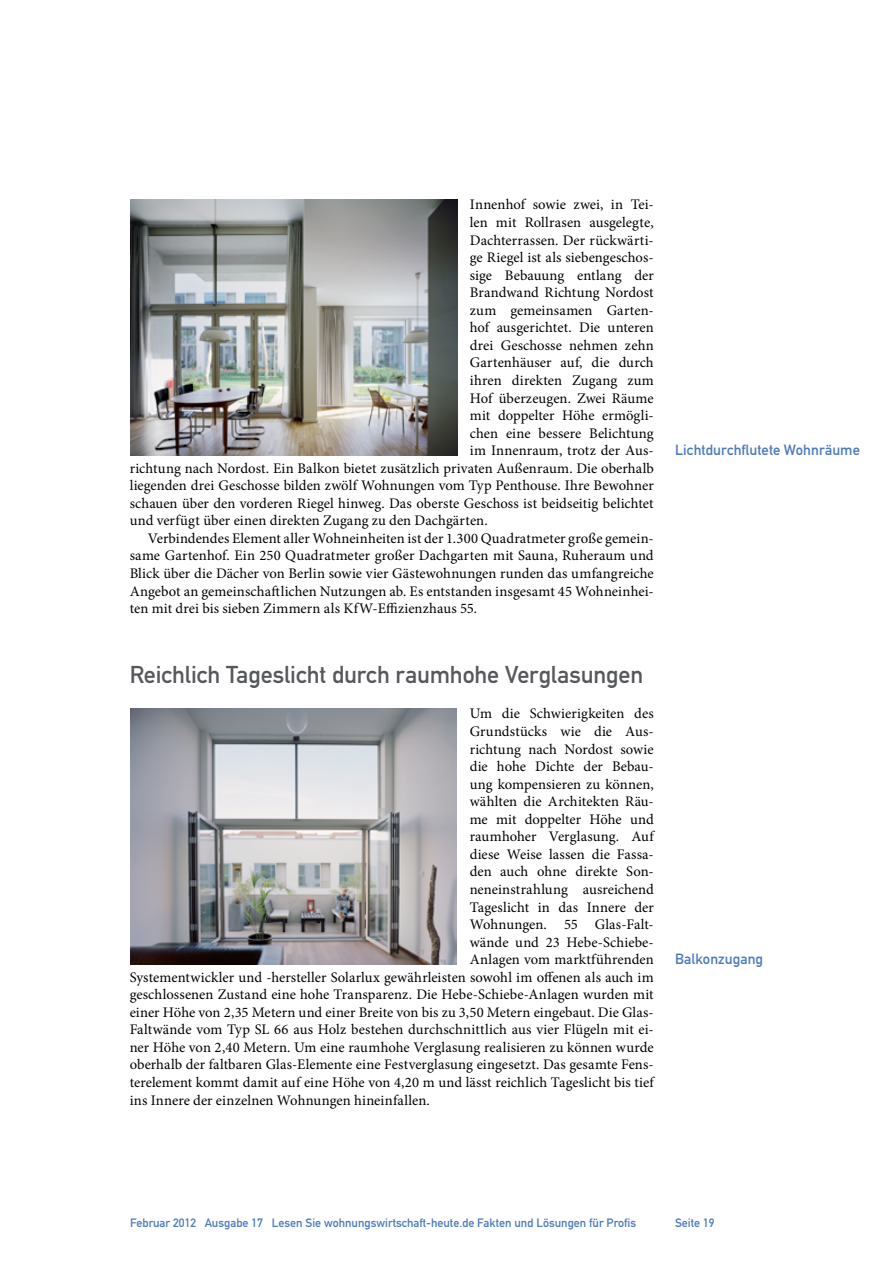
<style>
.page{position:relative;width:893px;height:1263px;background:#fff}
.page>*{position:absolute;margin:0;border:0;box-sizing:border-box;transform-origin:0 0}
.Überschrift_Grau{font:24px "DIN Mittelschrift";letter-spacing:-.005em;color:#56585c}
.Fließtext_erste_Zeil{font:14.7px "Minion Pro";letter-spacing:.005em;color:#000}
.Fliesstext{font:14.7px/17.5px "Minion Pro";letter-spacing:.005em;color:#000;text-align:justify}
.Bildunterschrift{font:14.7px "DIN Mittelschrift";letter-spacing:.005em;color:#4b7abd}
.t1{font:12px "DIN Mittelschrift";color:#4b7abd}
</style>
<div class="page">
<img style="left:130px;top:200px;width:327px;height:255px">
<img style="left:130px;top:709px;width:327px;height:255px">
<p class="Fließtext_erste_Zeil" style="left:470px;top:195px;width:185px">Innenhof sowie zwei, in Tei-</p>
<p class="Fließtext_erste_Zeil" style="left:470px;top:212px;width:185px">len mit Rollrasen ausgelegte,</p>
<p class="Fließtext_erste_Zeil" style="left:470px;top:230px;width:185px">Dachterrassen. Der rückwärti-</p>
<p class="Fließtext_erste_Zeil" style="left:470px;top:248px;width:185px">ge Riegel ist als siebengeschos-</p>
<p class="Fließtext_erste_Zeil" style="left:470px;top:265px;width:185px">sige Bebauung entlang der</p>
<p class="Fließtext_erste_Zeil" style="left:470px;top:283px;width:185px">Brandwand Richtung Nordost</p>
<p class="Fließtext_erste_Zeil" style="left:470px;top:300px;width:185px">zum gemeinsamen Garten-</p>
<p class="Fließtext_erste_Zeil" style="left:470px;top:318px;width:185px">hof ausgerichtet. Die unteren</p>
<p class="Fließtext_erste_Zeil" style="left:470px;top:335px;width:185px">drei Geschosse nehmen zehn</p>
<p class="Fließtext_erste_Zeil" style="left:470px;top:353px;width:185px">Gartenhäuser auf, die durch</p>
<p class="Fließtext_erste_Zeil" style="left:470px;top:370px;width:185px">ihren direkten Zugang zum</p>
<p class="Fließtext_erste_Zeil" style="left:470px;top:388px;width:185px">Hof überzeugen. Zwei Räume</p>
<p class="Fließtext_erste_Zeil" style="left:470px;top:405px;width:185px">mit doppelter Höhe ermögli-</p>
<p class="Fließtext_erste_Zeil" style="left:470px;top:423px;width:185px">chen eine bessere Belichtung</p>
<p class="Fließtext_erste_Zeil" style="left:470px;top:441px;width:185px">im Innenraum, trotz der Aus-</p>
<p class="Fließtext_erste_Zeil" style="left:130px;top:458px;width:526px">richtung nach Nordost. Ein Balkon bietet zusätzlich privaten Außenraum. Die oberhalb</p>
<p class="Fließtext_erste_Zeil" style="left:130px;top:476px;width:526px">liegenden drei Geschosse bilden zwölf Wohnungen vom Typ Penthouse. Ihre Bewohner</p>
<p class="Fließtext_erste_Zeil" style="left:130px;top:493px;width:526px">schauen über den vorderen Riegel hinweg. Das oberste Geschoss ist beidseitig belichtet</p>
<p class="Fließtext_erste_Zeil" style="left:130px;top:511px;width:360px">und verfügt über einen direkten Zugang zu den Dachgärten.</p>
<p class="Fliesstext" style="left:130px;top:529px;width:526px;text-indent:18px">Verbindendes Element aller Wohneinheiten ist der 1.300 Quadratmeter große gemein&shy;same Gartenhof. Ein 250 Quadratmeter großer Dachgarten mit Sauna, Ruheraum und Blick über die Dächer von Berlin sowie vier Gästewohnungen runden das umfangreiche Angebot an gemeinschaftlichen Nutzungen ab. Es entstanden insgesamt 45 Wohneinhei&shy;ten mit drei bis sieben Zimmern als KfW-Effizienzhaus 55.</p>
<p class="Bildunterschrift" style="left:675px;top:441px;width:187px">Lichtdurchflutete Wohnräume</p>
<p class="Überschrift_Grau" style="left:130px;top:661px;width:515px">Reichlich Tageslicht durch raumhohe Verglasungen</p>
<p class="Fließtext_erste_Zeil" style="left:470px;top:704px;width:186px">Um die Schwierigkeiten des</p>
<p class="Fließtext_erste_Zeil" style="left:470px;top:721px;width:186px">Grundstücks wie die Aus-</p>
<p class="Fließtext_erste_Zeil" style="left:470px;top:739px;width:186px">richtung nach Nordost sowie</p>
<p class="Fließtext_erste_Zeil" style="left:470px;top:756px;width:186px">die hohe Dichte der Bebau-</p>
<p class="Fließtext_erste_Zeil" style="left:470px;top:774px;width:186px">ung kompensieren zu können,</p>
<p class="Fließtext_erste_Zeil" style="left:470px;top:792px;width:186px">wählten die Architekten Räu-</p>
<p class="Fließtext_erste_Zeil" style="left:470px;top:809px;width:186px">me mit doppelter Höhe und</p>
<p class="Fließtext_erste_Zeil" style="left:470px;top:827px;width:186px">raumhoher Verglasung. Auf</p>
<p class="Fließtext_erste_Zeil" style="left:470px;top:844px;width:186px">diese Weise lassen die Fassa-</p>
<p class="Fließtext_erste_Zeil" style="left:470px;top:862px;width:186px">den auch ohne direkte Son-</p>
<p class="Fließtext_erste_Zeil" style="left:470px;top:879px;width:186px">neneinstrahlung ausreichend</p>
<p class="Fließtext_erste_Zeil" style="left:470px;top:897px;width:186px">Tageslicht in das Innere der</p>
<p class="Fließtext_erste_Zeil" style="left:470px;top:914px;width:186px">Wohnungen. 55 Glas-Falt-</p>
<p class="Fließtext_erste_Zeil" style="left:470px;top:932px;width:186px">wände und 23 Hebe-Schiebe-</p>
<p class="Fließtext_erste_Zeil" style="left:470px;top:950px;width:186px">Anlagen vom marktführenden</p>
<p class="Fließtext_erste_Zeil" style="left:130px;top:967px;width:526px">Systementwickler und -hersteller Solarlux gewährleisten sowohl im offenen als auch im</p>
<p class="Fließtext_erste_Zeil" style="left:130px;top:985px;width:526px">geschlossenen Zustand eine hohe Transparenz. Die Hebe-Schiebe-Anlagen wurden mit</p>
<p class="Fließtext_erste_Zeil" style="left:130px;top:1002px;width:526px">einer Höhe von 2,35 Metern und einer Breite von bis zu 3,50 Metern eingebaut. Die Glas-</p>
<p class="Fließtext_erste_Zeil" style="left:130px;top:1020px;width:526px">Faltwände vom Typ SL 66 aus Holz bestehen durchschnittlich aus vier Flügeln mit ei-</p>
<p class="Fließtext_erste_Zeil" style="left:130px;top:1037px;width:526px">ner Höhe von 2,40 Metern. Um eine raumhohe Verglasung realisieren zu können wurde</p>
<p class="Fließtext_erste_Zeil" style="left:130px;top:1055px;width:526px">oberhalb der faltbaren Glas-Elemente eine Festverglasung eingesetzt. Das gesamte Fens-</p>
<p class="Fließtext_erste_Zeil" style="left:130px;top:1072px;width:526px">terelement kommt damit auf eine Höhe von 4,20 m und lässt reichlich Tageslicht bis tief</p>
<p class="Fließtext_erste_Zeil" style="left:130px;top:1090px;width:302px">ins Innere der einzelnen Wohnungen hineinfallen.</p>
<p class="Bildunterschrift" style="left:675px;top:950px;width:90px">Balkonzugang</p>
<p class="t1" style="left:130px;top:1216px;width:507px">Februar 2012 Ausgabe 17 Lesen Sie wohnungswirtschaft-heute.de Fakten und Lösungen für Profis</p>
<p class="t1" style="left:675px;top:1216px;width:41px">Seite 19</p>
</div>
